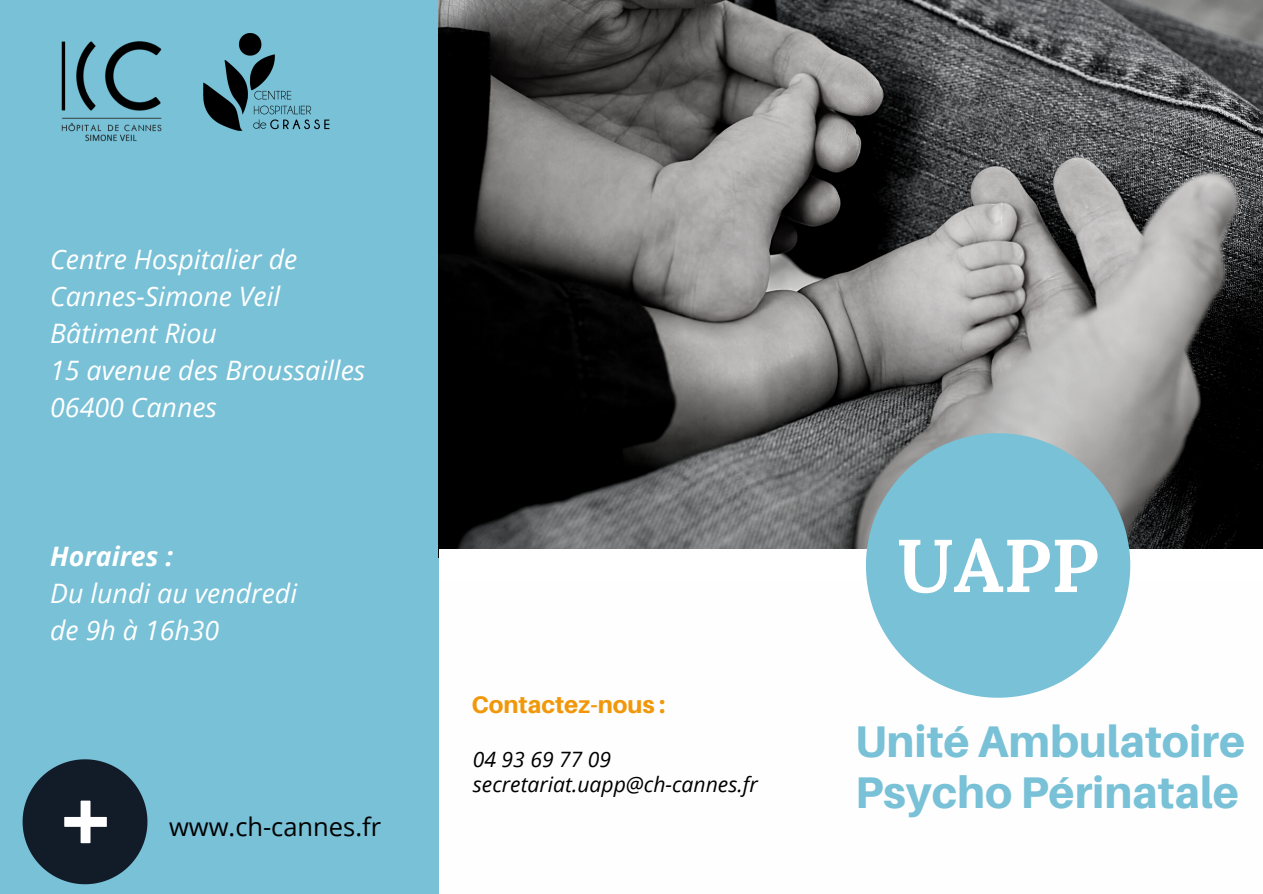
<style>
.page{position:relative;width:1263px;height:894px;background:#fff}
.page>*{position:absolute;margin:0;border:0;box-sizing:border-box;transform-origin:0 0}
.t1{font:700 74.55px "Lora";color:#fff}
.t2{font:800 44.4px/51.8px "Aileron";color:#78c1d7}
.t3{font:italic 26.7px/37px "Open Sans";color:#fff}
.t4{font:italic 700 26.7px "Open Sans";color:#fff}
.t5{font:25.5px "Open Sans";color:#000}
.t6{font:800 24px "Aileron";color:#f0980a}
.t7{font:italic 21.15px/24.8px "Open Sans";color:#000}
</style>
<div class="page">
<div style="left:0;top:0;width:438px;height:893px;background:#78c1d7"></div>
<img style="left:439px;top:0;width:824px;height:549px">
<svg style="left:866px;top:433px;width:264px;height:264px;background:#88c1d2"></svg>
<svg style="left:23px;top:759px;width:124px;height:125px"></svg>
<img style="left:61px;top:42px;width:101px;height:100px">
<img style="left:203px;top:33px;width:127px;height:98px">
<p class="t3" style="left:50px;top:239px;width:317px">Centre Hospitalier de<br>Cannes-Simone Veil<br>Bâtiment Riou<br>15 avenue des Broussailles<br>06400 Cannes</p>
<p class="t4" style="left:50px;top:537px;width:124px">Horaires :</p>
<p class="t3" style="left:50px;top:573px;width:248px">Du lundi au vendredi de 9h à 16h30</p>
<p class="t5" style="left:169px;top:809px;width:214px">www.ch-cannes.fr</p>
<p class="t6" style="left:471px;top:689px;width:195px">Contactez-nous :</p>
<p class="t7" style="left:473px;top:746px;width:286px">04 93 69 77 09 secretariat.uapp@ch-cannes.fr</p>
<h1 class="t1" style="left:897px;top:517px;width:203px">UAPP</h1>
<h2 class="t2" style="left:855px;top:714px;width:391px">Unité Ambulatoire<br>Psycho Périnatale</h2>
</div>
